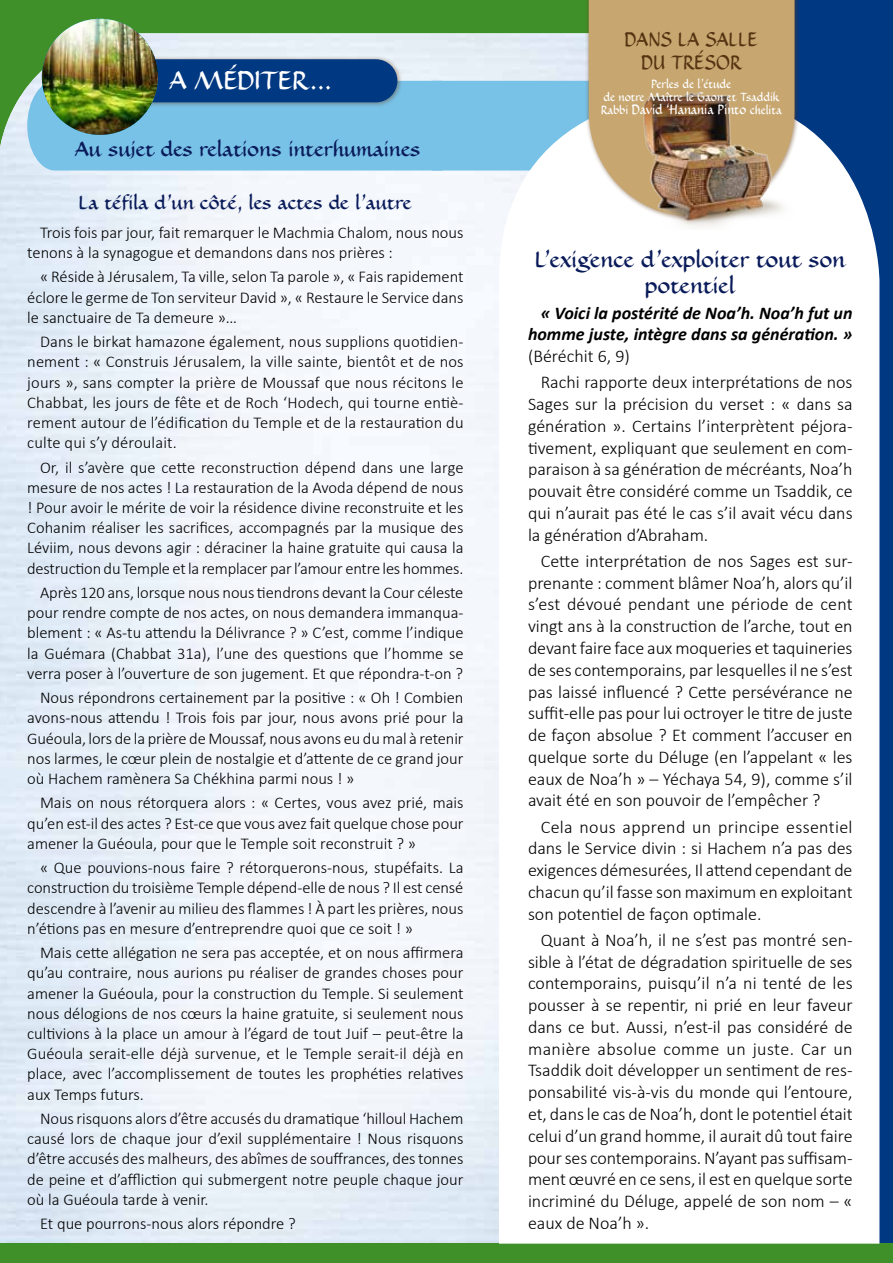
<style>
.page{position:relative;width:893px;height:1263px;background:#fff}
.page>*{position:absolute;margin:0;border:0;box-sizing:border-box;transform-origin:0 0}
.t1{font:700 24px "Demi Tasse";color:#fff}
.t2{font:700 21px/25.3px "Demi Tasse";color:#0a1b5a;text-align:center}
.t3{font:700 19.5px "Demi Tasse";color:#0a1b5a}
.t4{font:700 18.45px/22.6px "Demi Tasse";letter-spacing:.01em;color:#563412;text-align:center;scale:.9 1}
.t5{font:300 18px/21.8px "Calibri";color:#000;text-align:justify}
.t6{font:italic 700 18px/21.8px "Calibri";color:#000;text-align:right}
.t7{font:700 18px "Demi Tasse";color:#0a1b5a}
.t8{font:300 16.5px/20.2px "Calibri";color:#000;text-align:justify}
.t9{font:700 12.75px "Demi Tasse";color:#fff;scale:.9 1}
.t10{font:700 11.25px/12.8px "Demi Tasse";color:#fff;text-align:center;scale:.9 1}
.s1{font-size:11.25px}
</style>
<div class="page">
<img style="left:0;top:33px;width:499px;height:1210px">
<div style="left:694px;top:0;width:199px;height:1263px;background:#003882"></div>
<div style="left:0;top:1243px;width:893px;height:20px;background:#409029"></div>
<svg style="left:499px;top:122px;width:380px;height:1121px"></svg>
<div style="left:585px;top:0;width:214px;height:221px;background:#673e16;opacity:.5"></div>
<svg style="left:27px;top:0;width:768px;height:216px"></svg>
<img style="left:599px;top:91px;width:196px;height:138px">
<img style="left:42px;top:19px;width:116px;height:116px;border-radius:58px">
<h1 class="t1" style="left:170px;top:64px;width:164px">A MÉDIT ER…</h1>
<p class="t3" style="left:75px;top:135px;width:347px">Au sujet des relations interhumaines</p>
<p class="t7" style="left:79px;top:190px;width:335px">La téfila d’un côté, les actes de l’autre</p>
<p class="t8" style="left:27px;top:222px;width:438px;text-indent:13px">Trois fois par jour, fait remarquer le Machmia Chalom, nous nous tenons à la synagogue et demandons dans nos prières :</p>
<p class="t8" style="left:27px;top:267px;width:438px;text-indent:13px">« Réside à Jérusalem, Ta ville, selon Ta parole », « Fais rapidement éclore le germe de Ton serviteur David », « Restaure le Service dans le sanctuaire de Ta demeure »…</p>
<p class="t8" style="left:27px;top:332px;width:438px;text-indent:13px">Dans le birkat hamazone également, nous supplions quotidien&shy;nement : « Construis Jérusalem, la ville sainte, bientôt et de nos jours », sans compter la prière de Moussaf que nous récitons le Chabbat, les jours de fête et de Roch ‘Hodech, qui tourne entiè&shy;rement autour de l’édification du Temple et de la restauration du culte qui s’y déroulait.</p>
<p class="t8" style="left:27px;top:457px;width:438px;text-indent:13px">Or, il s’avère que cette reconstruction dépend dans une large mesure de nos actes ! La restauration de la Avoda dépend de nous ! Pour avoir le mérite de voir la résidence divine reconstruite et les Cohanim réaliser les sacrifices, accompagnés par la musique des Léviim, nous devons agir : déraciner la haine gratuite qui causa la destruction du Temple et la remplacer par l’amour entre les hommes.</p>
<p class="t8" style="left:27px;top:582px;width:438px;text-indent:13px">Après 120 ans, lorsque nous nous tiendrons devant la Cour céleste pour rendre compte de nos actes, on nous demandera immanqua&shy;blement : « As-tu attendu la Délivrance ? » C’est, comme l’indique la Guémara (Chabbat 31a), l’une des questions que l’homme se verra poser à l’ouverture de son jugement. Et que répondra-t-on ?</p>
<p class="t8" style="left:27px;top:687px;width:438px;text-indent:13px">Nous répondrons certainement par la positive : « Oh ! Combien avons-nous attendu ! Trois fois par jour, nous avons prié pour la Guéoula, lors de la prière de Moussaf, nous avons eu du mal à retenir nos larmes, le cœur plein de nostalgie et d’attente de ce grand jour où Hachem ramènera Sa Chékhina parmi nous ! »</p>
<p class="t8" style="left:27px;top:793px;width:438px;text-indent:13px">Mais on nous rétorquera alors : « Certes, vous avez prié, mais qu’en est-il des actes ? Est-ce que vous avez fait quelque chose pour amener la Guéoula, pour que le Temple soit reconstruit ? »</p>
<p class="t8" style="left:27px;top:857px;width:438px;text-indent:13px">« Que pouvions-nous faire ? rétorquerons-nous, stupéfaits. La construction du troisième Temple dépend-elle de nous ? Il est censé descendre à l’avenir au milieu des flammes ! À part les prières, nous n’étions pas en mesure d’entreprendre quoi que ce soit ! »</p>
<p class="t8" style="left:27px;top:942px;width:438px;text-indent:13px">Mais cette allégation ne sera pas acceptée, et on nous affirmera qu’au contraire, nous aurions pu réaliser de grandes choses pour amener la Guéoula, pour la construction du Temple. Si seulement nous délogions de nos cœurs la haine gratuite, si seulement nous cultivions à la place un amour à l’égard de tout Juif – peut-être la Guéoula serait-elle déjà survenue, et le Temple serait-il déjà en place, avec l’accomplissement de toutes les prophéties relatives aux Temps futurs.</p>
<p class="t8" style="left:27px;top:1108px;width:438px;text-indent:13px">Nous risquons alors d’être accusés du dramatique ‘hilloul Hachem causé lors de chaque jour d’exil supplémentaire ! Nous risquons d’être accusés des malheurs, des abîmes de souffrances, des tonnes de peine et d’affliction qui submergent notre peuple chaque jour où la Guéoula tarde à venir.</p>
<p class="t8" style="left:40px;top:1213px;width:257px">Et que pourrons-nous alors répondre ?</p>
<p class="t4" style="left:625px;top:28px;width:149px">DANS LA SALLE<br>DU T RÉSOR</p>
<p class="t10" style="left:604px;top:78px;width:196px">Perles de l’étude<br>de notre Maître le Gaon et Tsaddik</p>
<p class="t9" style="left:601px;top:101px;width:203px"><span class="s1">Rabbi</span> David ‘Hanania Pinto <span class="s1">chelita</span></p>
<p class="t2" style="left:535px;top:247px;width:312px">L’exigence d’exploiter tout son potentiel</p>
<p class="t6" style="left:528px;top:301px;width:326px">« Voici la postérité de Noa’h. Noa’h fut un homme juste, intègre dans sa génération. »</p>
<p class="t5" style="left:541px;top:343px;width:313px;line-height:26.1px;text-indent:-13px">(Béréchit 6, 9)<br>Rachi rapporte deux interprétations de nos</p>
<p class="t5" style="left:528px;top:393px;width:326px">Sages sur la précision du verset : « dans sa génération ». Certains l’interprètent péjora&shy;tivement, expliquant que seulement en com&shy;paraison à sa génération de mécréants, Noa’h pouvait être considéré comme un Tsaddik, ce qui n’aurait pas été le cas s’il avait vécu dans la génération d’Abraham.</p>
<p class="t5" style="left:528px;top:550px;width:326px;text-indent:13px">Cette interprétation de nos Sages est sur&shy;prenante : comment blâmer Noa’h, alors qu’il s’est dévoué pendant une période de cent vingt ans à la construction de l’arche, tout en devant faire face aux moqueries et taquineries de ses contemporains, par lesquelles il ne s’est pas laissé influencé ? Cette persévérance ne suffit-elle pas pour lui octroyer le titre de juste de façon absolue ? Et comment l’accuser en quelque sorte du Déluge (en l’appelant « les eaux de Noa’h » – Yéchaya 54, 9), comme s’il avait été en son pouvoir de l’empêcher ?</p>
<p class="t5" style="left:528px;top:815px;width:326px;text-indent:13px">Cela nous apprend un principe essentiel dans le Service divin : si Hachem n’a pas des exigences démesurées, Il attend cependant de chacun qu’il fasse son maximum en exploitant son potentiel de façon optimale.</p>
<p class="t5" style="left:528px;top:929px;width:326px;text-indent:13px">Quant à Noa’h, il ne s’est pas montré sen&shy;sible à l’état de dégradation spirituelle de ses contemporains, puisqu’il n’a ni tenté de les pousser à se repentir, ni prié en leur faveur dans ce but. Aussi, n’est-il pas considéré de manière absolue comme un juste. Car un Tsaddik doit développer un sentiment de res&shy;ponsabilité vis-à-vis du monde qui l’entoure, et, dans le cas de Noa’h, dont le potentiel était celui d’un grand homme, il aurait dû tout faire pour ses contemporains. N’ayant pas suffisam&shy;ment œuvré en ce sens, il est en quelque sorte incriminé du Déluge, appelé de son nom – « eaux de Noa’h ».</p>
</div>
